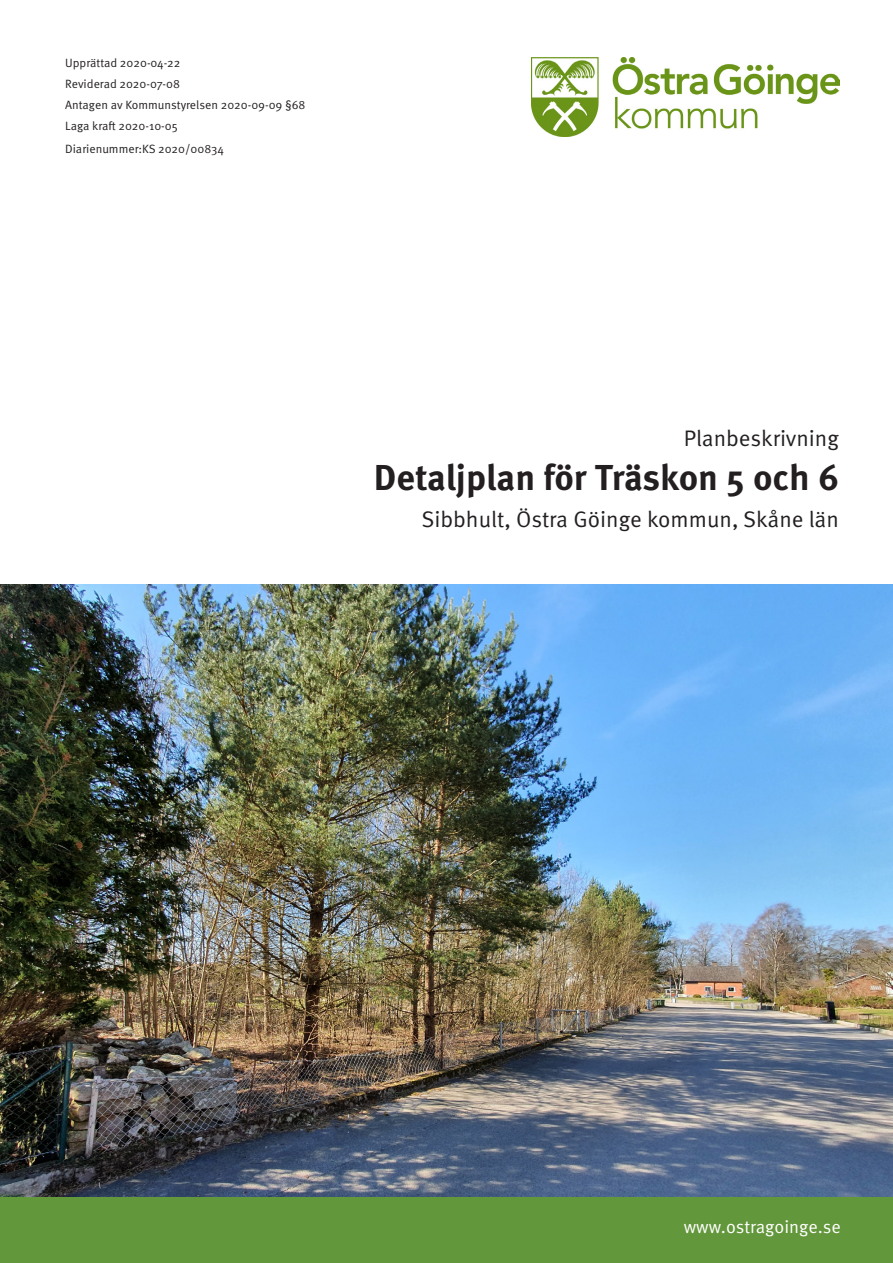
<style>
.page{position:relative;width:893px;height:1263px;background:#fff}
.page>*{position:absolute;margin:0;border:0;box-sizing:border-box;transform-origin:0 0}
.t1{font:700 36px "Meta OT";letter-spacing:-.005em;color:#231f20}
.t2{font:22.5px "Meta OT Norm";color:#231f20}
.t3{font:18px "Meta OT Norm";color:#fff}
.Brödtext{font:12px "Meta OT Norm";color:#231f20}
.Underrubrik_2{font:12px "Meta OT Norm";color:#231f20}
</style>
<div class="page">
<div style="left:0;top:1197px;width:893px;height:66px;background:#63973b"></div>
<img style="left:531px;top:58px;width:308px;height:78px">
<img style="left:0;top:585px;width:893px;height:612px">
<p class="Brödtext" style="left:65px;top:56px;width:117px">Upprättad 2020-04-22</p>
<p class="Brödtext" style="left:65px;top:77px;width:116px">Reviderad 2020-07-08</p>
<p class="Brödtext" style="left:65px;top:98px;width:242px">Antagen av Kommunstyrelsen 2020-09-09 §68</p>
<p class="Brödtext" style="left:65px;top:119px;width:114px">Laga kraft 2020-10-05</p>
<p class="Underrubrik_2" style="left:65px;top:141px;width:160px">Diarienummer:KS 2020/00834</p>
<p class="t2" style="left:684px;top:425px;width:157px">Planbeskrivning</p>
<p class="t1" style="left:374px;top:454px;width:467px">Detaljplan för Träskon 5 och 6</p>
<p class="t2" style="left:422px;top:506px;width:419px">Sibbhult, Östra Göinge kommun, Skåne län</p>
<p class="t3" style="left:684px;top:1216px;width:159px">www.ostragoinge.se</p>
</div>
